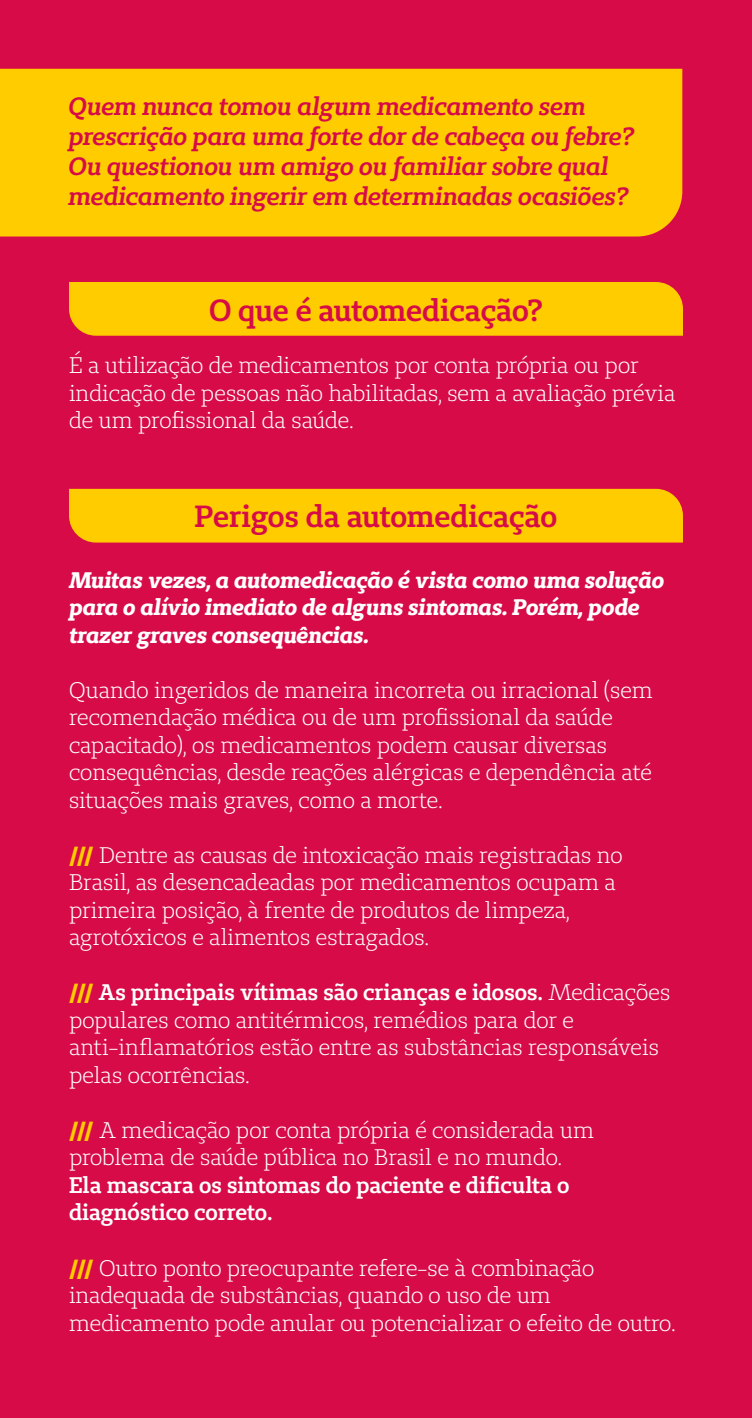
<style>
.page{position:relative;width:752px;height:1418px;background:#fff}
.page>*{position:absolute;margin:0;border:0;box-sizing:border-box;transform-origin:0 0}
.t1{font:600 30.5px "Unimed Slab";letter-spacing:-.01em;color:#d60b48}
.t2{font:italic 600 25px/30px "Unimed Slab";letter-spacing:-.005em;color:#d60b48}
.t3{font:22.5px/27.5px "Unimed Slab";color:#fff}
.t4{font:italic 700 22.5px/27.5px "Unimed Slab";letter-spacing:-.01em;color:#fff}
.t5{font:600 22.5px/27.5px "Unimed Slab";letter-spacing:-.005em;color:#fff}
.s1{font-weight:700;color:#fc0}
.s2{font-weight:600}
</style>
<div class="page">
<div style="left:0;top:0;width:751px;height:1417px;background:#d60b48"></div>
<div style="left:0;top:69px;width:682px;height:167px;background:#fc0"></div>
<div style="left:69px;top:282px;width:613px;height:54px;background:#fc0"></div>
<div style="left:69px;top:489px;width:613px;height:53px;background:#fc0"></div>
<p class="t2" style="left:69px;top:90px;width:567px">Quem nunca tomou algum medicamento sem prescrição para uma forte dor de cabeça ou febre?<br>Ou questionou um amigo ou familiar sobre qual medicamento ingerir em determinadas ocasiões?</p>
<h1 class="t1" style="left:209px;top:290px;width:335px">O que é automedicação?</h1>
<p class="t3" style="left:69px;top:351px;width:608px">É a utilização de medicamentos por conta própria ou por indicação de pessoas não habilitadas, sem a avaliação prévia de um profissional da saúde.</p>
<h1 class="t1" style="left:194px;top:497px;width:364px">Perigos da automedicação</h1>
<p class="t4" style="left:69px;top:565px;width:596px">Muitas vezes, a automedicação é vista como uma solução para o alívio imediato de alguns sintomas. Porém, pode trazer graves consequências.</p>
<p class="t3" style="left:69px;top:676px;width:585px">Quando ingeridos de maneira incorreta ou irracional (sem recomendação médica ou de um profissional da saúde capacitado), os medicamentos podem causar diversas consequências, desde reações alérgicas e dependência até situações mais graves, como a morte.</p>
<p class="t3" style="left:69px;top:841px;width:555px"><span class="s1">///</span> Dentre as causas de intoxicação mais registradas no Brasil, as desencadeadas por medicamentos ocupam a primeira posição, à frente de produtos de limpeza, agrotóxicos e alimentos estragados.</p>
<p class="t3" style="left:69px;top:978px;width:602px"><span class="s1">///</span> <span class="s2">As principais vítimas são crianças e idosos.</span> Medicações populares como antitérmicos, remédios para dor e anti-inflamatórios estão entre as substâncias responsáveis pelas ocorrências.</p>
<p class="t3" style="left:69px;top:1116px;width:526px"><span class="s1">///</span> A medicação por conta própria é considerada um problema de saúde pública no Brasil e no mundo.</p>
<p class="t5" style="left:69px;top:1170px;width:502px">Ela mascara os sintomas do paciente e dificulta o diagnóstico correto.</p>
<p class="t3" style="left:69px;top:1253px;width:607px"><span class="s1">///</span> Outro ponto preocupante refere-se à combinação inadequada de substâncias, quando o uso de um medicamento pode anular ou potencializar o efeito de outro.</p>
</div>
